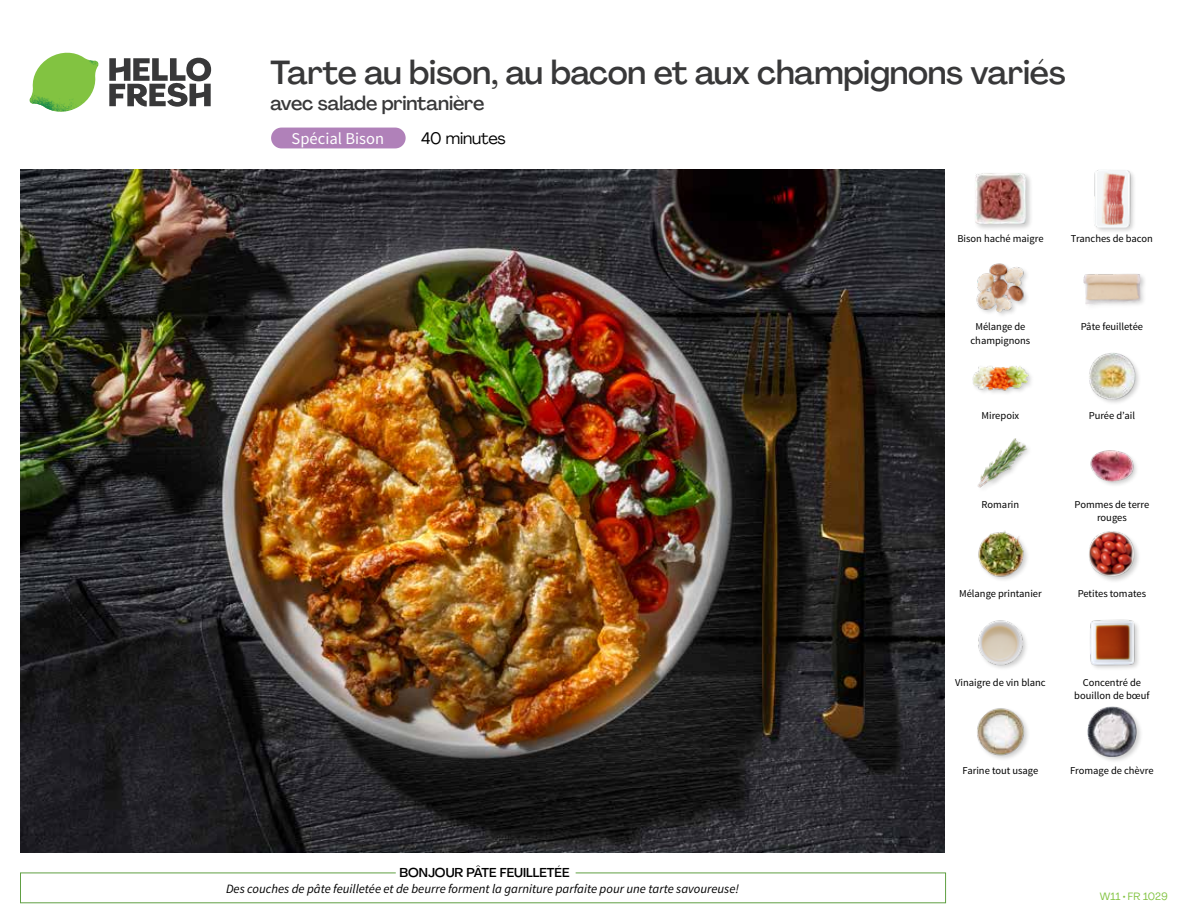
<style>
.page{position:relative;width:1188px;height:918px;background:#fff}
.page>*{position:absolute;margin:0;border:0;box-sizing:border-box;transform-origin:0 0}
.t1{font:500 33px "Agrandir";letter-spacing:-.01em;color:#383839}
.t2{font:500 19.5px "Agrandir";letter-spacing:-.01em;color:#383839}
.t3{font:16.5px "Source Sans Pro";color:#fff}
.t4{font:16.5px "Agrandir";letter-spacing:-.01em;color:#000}
.t5{font:italic 12.75px "Source Sans Pro";color:#000}
.t6{font:500 12.75px "Agrandir";color:#000}
.t7{font:10.5px/13.5px "Source Sans Pro";color:#000;text-align:center}
.t8{font:10.5px "Agrandir";color:#82c341}
</style>
<div class="page">
<div style="left:271px;top:128px;width:135px;height:20px;background:#b081b9;border-radius:10px"></div>
<svg style="left:109px;top:57px;width:102px;height:50px"></svg>
<svg style="left:34px;top:53px;width:62px;height:40px"></svg>
<img style="left:67px;top:53px;width:32px;height:26px">
<img style="left:33px;top:75px;width:59px;height:11px">
<img style="left:29px;top:79px;width:61px;height:33px">
<img style="left:65px;top:86px;width:27px;height:25px">
<div style="left:20px;top:873px;width:926px;height:30px;border:1px solid #609f43"></div>
<div style="left:396px;top:865px;width:180px;height:15px;background:#fff"></div>
<img style="left:21px;top:170px;width:924px;height:682px">
<div style="left:1086px;top:706px;width:58px;height:57px;background:#000;opacity:.2"></div>
<img style="left:1087px;top:707px;width:50px;height:49px">
<img style="left:977px;top:708px;width:51px;height:51px">
<img style="left:1090px;top:619px;width:49px;height:50px">
<img style="left:978px;top:620px;width:49px;height:49px">
<div style="left:1088px;top:530px;width:53px;height:54px;background:#000;opacity:.2"></div>
<img style="left:1089px;top:531px;width:46px;height:46px">
<img style="left:978px;top:530px;width:50px;height:50px">
<img style="left:1090px;top:450px;width:47px;height:35px">
<img style="left:977px;top:438px;width:52px;height:50px">
<div style="left:1088px;top:352px;width:54px;height:54px;background:#000;opacity:.2"></div>
<img style="left:1089px;top:353px;width:46px;height:46px">
<div style="left:972px;top:365px;width:63px;height:31px;background:#000;opacity:.2"></div>
<img style="left:972px;top:365px;width:57px;height:30px">
<div style="left:1082px;top:272px;width:65px;height:39px;background:#000;opacity:.2"></div>
<img style="left:1083px;top:272px;width:58px;height:39px">
<img style="left:976px;top:263px;width:51px;height:52px">
<div style="left:1093px;top:168px;width:44px;height:66px;background:#000;opacity:.2"></div>
<img style="left:1093px;top:170px;width:44px;height:57px">
<div style="left:974px;top:172px;width:59px;height:59px;background:#000;opacity:.2"></div>
<img style="left:975px;top:173px;width:51px;height:51px">
<h1 class="t1" style="left:271px;top:52px;width:797px">Tarte au bison, au bacon et aux champignons variés</h1>
<h2 class="t2" style="left:271px;top:91px;width:215px">avec salade printanière</h2>
<h3 class="t3" style="left:292px;top:128px;width:94px">Spécial Bison</h3>
<h3 class="t4" style="left:421px;top:128px;width:86px">40 minutes</h3>
<p class="t7" style="left:957px;top:232px;width:88px">Bison haché maigre</p>
<p class="t7" style="left:1071px;top:232px;width:84px">Tranches de bacon</p>
<p class="t7" style="left:975px;top:320px;width:52px">Mélange de</p>
<p class="t7" style="left:1081px;top:320px;width:64px">Pâte feuilletée</p>
<p class="t7" style="left:971px;top:334px;width:61px">champignons</p>
<p class="t7" style="left:982px;top:409px;width:39px">Mirepoix</p>
<p class="t7" style="left:1089px;top:409px;width:48px">Purée d’ail</p>
<p class="t7" style="left:982px;top:498px;width:39px">Romarin</p>
<p class="t7" style="left:1075px;top:498px;width:76px">Pommes de terre rouges</p>
<p class="t7" style="left:959px;top:587px;width:84px">Mélange printanier</p>
<p class="t7" style="left:1078px;top:587px;width:70px">Petites tomates</p>
<p class="t7" style="left:955px;top:675px;width:92px">Vinaigre de vin blanc</p>
<p class="t7" style="left:1074px;top:675px;width:77px">Concentré de bouillon de bœuf</p>
<p class="t6" style="left:400px;top:864px;width:171px">BONJOUR PÂTE FEUILLETÉE</p>
<p class="t5" style="left:226px;top:881px;width:515px">Des couches de pâte feuilletée et de beurre forment la garniture parfaite pour une tarte savoureuse!</p>
<p class="t7" style="left:963px;top:764px;width:77px">Farine tout usage</p>
<p class="t7" style="left:1070px;top:764px;width:85px">Fromage de chèvre</p>
<p class="t8" style="left:1100px;top:890px;width:69px">W11 • FR 1029</p>
</div>
